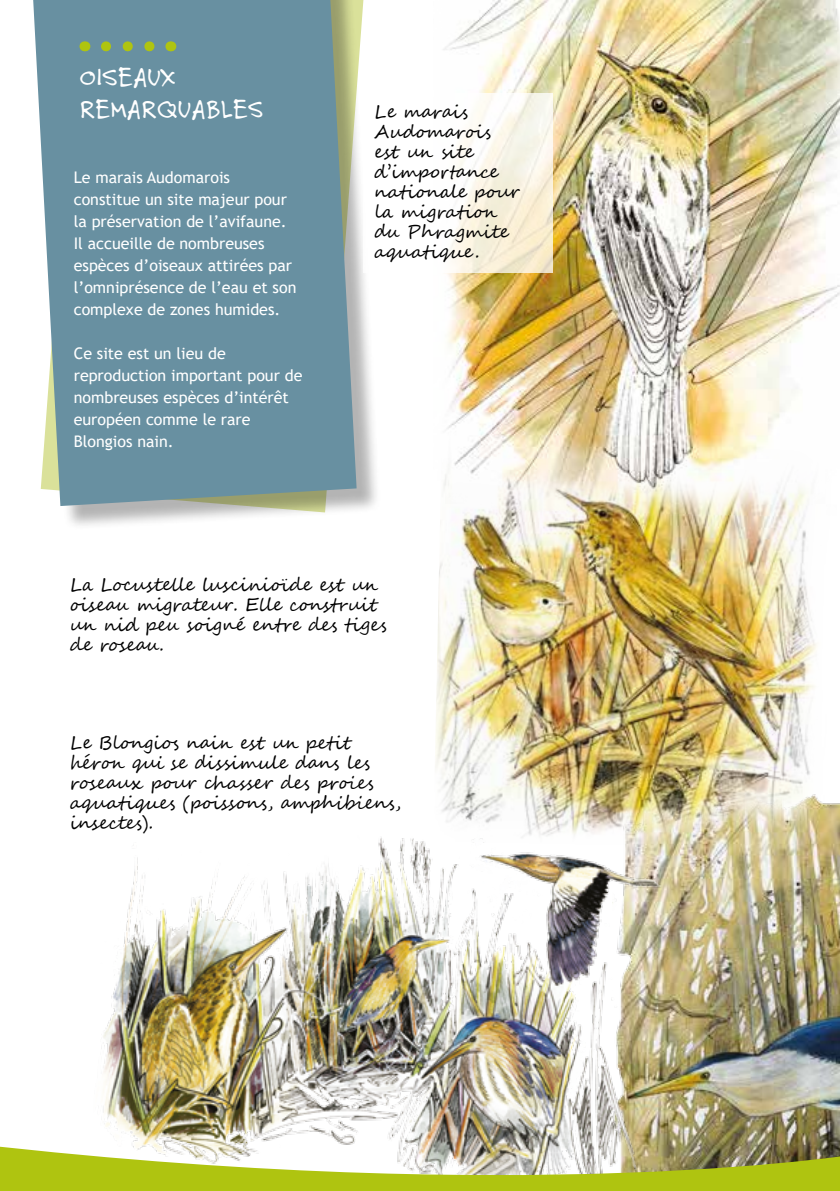
<style>
.page{position:relative;width:840px;height:1191px;background:#fff}
.page>*{position:absolute;margin:0;border:0;box-sizing:border-box;transform-origin:0 0}
.t1{font:28px/32px "Felt Tip Roman";color:#fff}
.t2{font:18px/20px "Segoe Script";color:#000}
.t3{font:16px/22px "Trebuchet MS";color:#fff}
</style>
<div class="page">
<img style="left:667px;top:849px;width:172px;height:215px">
<img style="left:101px;top:837px;width:566px;height:227px">
<img style="left:0;top:1064px;width:839px;height:127px">
<img style="left:433px;top:515px;width:406px;height:334px">
<div style="left:32px;top:0;width:349px;height:530px;background:#000;opacity:.3"></div>
<svg style="left:33px;top:0;width:323px;height:506px;background:#7296a3"></svg>
<img style="left:443px;top:0;width:396px;height:515px">
<svg style="left:106px;top:41px;width:53px;height:10px"></svg>
<svg style="left:363px;top:94px;width:189px;height:179px"></svg>
<h1 class="t1" style="left:79px;top:61px;width:185px">OISEAUX<br>REMARQUABLES</h1>
<p class="t3" style="left:74px;top:166px;width:224px">Le marais Audomarois constitue un site majeur pour la préservation de l’avifaune.<br>Il accueille de nombreuses espèces d’oiseaux attirées par l’omniprésence de l’eau et son complexe de zones humides.</p>
<p class="t3" style="left:74px;top:342px;width:230px">Ce site est un lieu de reproduction important pour de nombreuses espèces d’intérêt européen comme le rare<br>Blongios nain.</p>
<p class="t2" style="left:374px;top:102px;width:146px">Le marais<br>Audomarois est un site d’importance nationale pour la migration du Phragmite aquatique.</p>
<p class="t2" style="left:70px;top:574px;width:318px">La Locustelle luscinioïde est un oiseau migrateur. Elle construit un nid peu soigné entre des tiges de roseau.</p>
<p class="t2" style="left:70px;top:733px;width:332px">Le Blongios nain est un petit héron qui se dissimule dans les roseaux pour chasser des proies aquatiques (poissons, amphibiens, insectes).</p>
</div>
